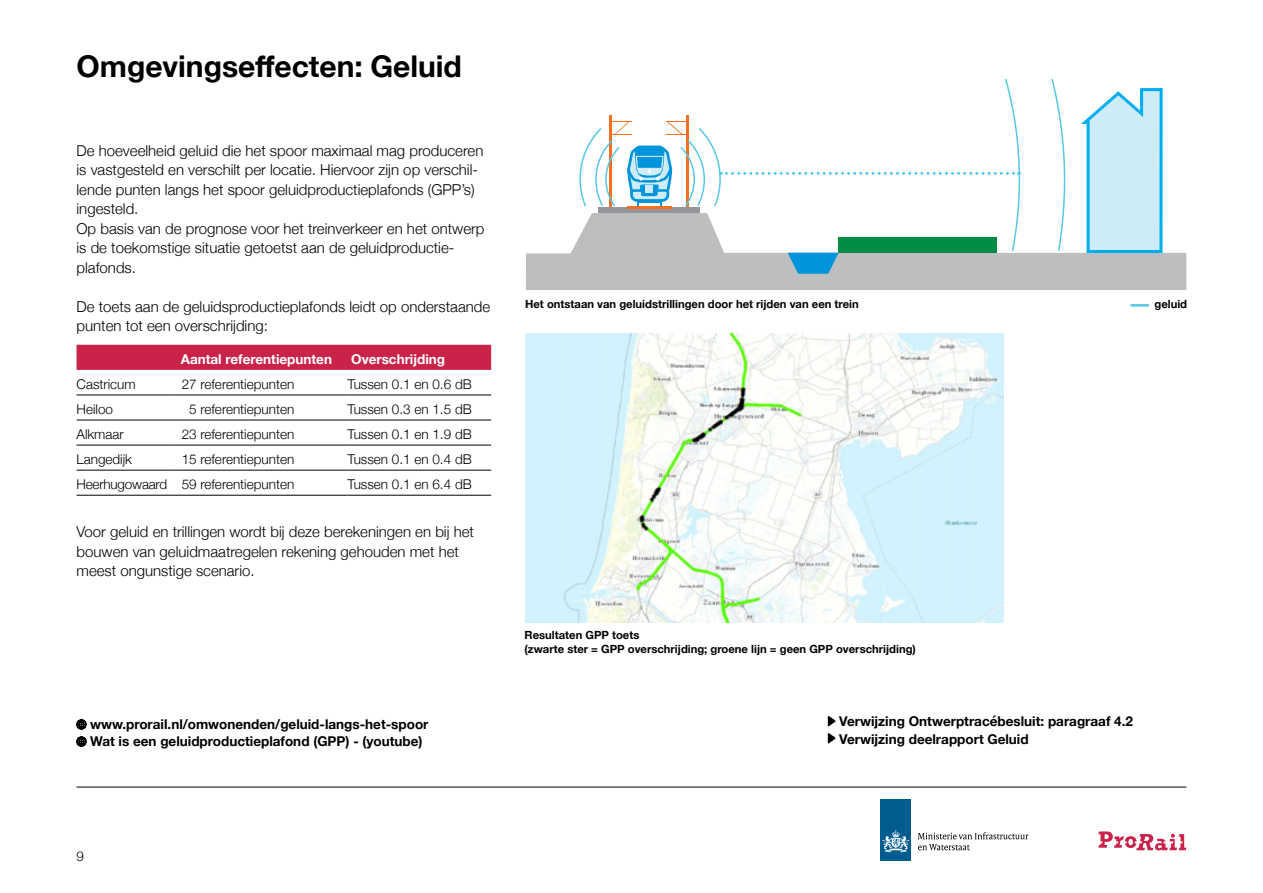
<style>
.page{position:relative;width:1263px;height:893px;background:#fff}
.page>*{position:absolute;margin:0;border:0;box-sizing:border-box;transform-origin:0 0}
.t1{font:700 30px "Helvetica Neue";color:#000}
.t2{font:300 15px/19.5px "Helvetica Neue";color:#000}
.t3{font:300 13.5px "Helvetica Neue";color:#000}
.t4{font:700 13.5px/17.1px "Helvetica Neue";color:#000}
.t5{font:700 13.5px "Helvetica Neue";color:#fff}
.t6{font:700 11.25px/14.2px "Helvetica Neue";color:#000}
</style>
<div class="page">
<svg style="left:828px;top:716px;width:8px;height:11px"></svg>
<svg style="left:828px;top:733px;width:8px;height:11px"></svg>
<div style="left:77px;top:345px;width:414px;height:25px;background:#c9234a"></div>
<hr style="left:77px;top:395px;width:98px;height:1px;background:#000">
<hr style="left:175px;top:395px;width:172px;height:1px;background:#000">
<hr style="left:347px;top:395px;width:144px;height:1px;background:#000">
<hr style="left:77px;top:420px;width:98px;height:1px;background:#000">
<hr style="left:175px;top:420px;width:172px;height:1px;background:#000">
<hr style="left:347px;top:420px;width:144px;height:1px;background:#000">
<hr style="left:77px;top:445px;width:98px;height:1px;background:#000">
<hr style="left:175px;top:445px;width:172px;height:1px;background:#000">
<hr style="left:347px;top:445px;width:144px;height:1px;background:#000">
<hr style="left:77px;top:470px;width:98px;height:1px;background:#000">
<hr style="left:175px;top:470px;width:172px;height:1px;background:#000">
<hr style="left:347px;top:470px;width:144px;height:1px;background:#000">
<hr style="left:77px;top:495px;width:98px;height:1px;background:#000">
<hr style="left:175px;top:495px;width:172px;height:1px;background:#000">
<hr style="left:347px;top:495px;width:144px;height:1px;background:#000">
<svg style="left:76px;top:719px;width:11px;height:10px"></svg>
<svg style="left:76px;top:736px;width:11px;height:11px"></svg>
<svg style="left:526px;top:213px;width:660px;height:77px;fill:#bcbec0"></svg>
<svg style="left:1081px;top:88px;width:81px;height:165px;background:#c1e9f8"></svg>
<svg style="left:1050px;top:79px;width:16px;height:174px"></svg>
<svg style="left:579px;top:79px;width:442px;height:195px"></svg>
<hr style="left:627px;top:206px;width:45px;height:3px;background:#f36f21">
<hr style="left:1131px;top:304px;width:17px;height:3px;background:#59c9e6">
<hr style="left:77px;top:787px;width:1109px;height:1px;background:#000">
<svg style="left:1098px;top:831px;width:88px;height:19px"></svg>
<div style="left:880px;top:799px;width:31px;height:62px;background:#005b8e"></div>
<svg style="left:882px;top:830px;width:27px;height:23px"></svg>
<svg style="left:918px;top:832px;width:110px;height:18px"></svg>
<img style="left:525px;top:333px;width:479px;height:289px">
<h1 class="t1" style="left:77px;top:42px;width:387px">Omgevingseffecten: Geluid</h1>
<p class="t2" style="left:77px;top:140px;width:409px">De hoeveelheid geluid die het spoor maximaal mag produceren is vastgesteld en verschilt per locatie. Hiervoor zijn op verschil&shy;lende punten langs het spoor geluidproductieplafonds (GPP’s) ingesteld.<br>Op basis van de prognose voor het treinverkeer en het ontwerp is de toekomstige situatie getoetst aan de geluidproductie&shy;plafonds.</p>
<p class="t2" style="left:77px;top:295px;width:415px">De toets aan de geluidsproductieplafonds leidt op onderstaande punten tot een overschrijding:</p>
<p class="t6" style="left:525px;top:297px;width:335px">Het ontstaan van geluidstrillingen door het rijden van een trein</p>
<p class="t6" style="left:1154px;top:297px;width:34px">geluid</p>
<p class="t5" style="left:181px;top:348px;width:153px">Aantal referentiepunten</p>
<p class="t5" style="left:351px;top:348px;width:96px">Overschrijding</p>
<p class="t3" style="left:77px;top:373px;width:61px">Castricum</p>
<p class="t3" style="left:182px;top:373px;width:114px">27 referentiepunten</p>
<p class="t3" style="left:347px;top:373px;width:126px">Tussen 0.1 en 0.6 dB</p>
<p class="t3" style="left:77px;top:398px;width:38px">Heiloo</p>
<p class="t3" style="left:189px;top:398px;width:107px">5 referentiepunten</p>
<p class="t3" style="left:347px;top:398px;width:126px">Tussen 0.3 en 1.5 dB</p>
<p class="t3" style="left:77px;top:423px;width:49px">Alkmaar</p>
<p class="t3" style="left:182px;top:423px;width:114px">23 referentiepunten</p>
<p class="t3" style="left:347px;top:423px;width:126px">Tussen 0.1 en 1.9 dB</p>
<p class="t3" style="left:77px;top:448px;width:57px">Langedijk</p>
<p class="t3" style="left:182px;top:448px;width:114px">15 referentiepunten</p>
<p class="t3" style="left:347px;top:448px;width:126px">Tussen 0.1 en 0.4 dB</p>
<p class="t3" style="left:77px;top:473px;width:219px">Heerhugowaard 59 referentiepunten</p>
<p class="t3" style="left:347px;top:473px;width:126px">Tussen 0.1 en 6.4 dB</p>
<p class="t2" style="left:77px;top:521px;width:399px">Voor geluid en trillingen wordt bij deze berekeningen en bij het bouwen van geluidmaatregelen rekening gehouden met het meest ongunstige scenario.</p>
<p class="t4" style="left:90px;top:716px;width:340px">www.prorail.nl/omwonenden/geluid-langs-het-spoor<br>Wat is een geluidproductieplafond (GPP) - (youtube)</p>
<p class="t3" style="left:77px;top:845px;width:9px">9</p>
<p class="t6" style="left:525px;top:628px;width:393px">Resultaten GPP toets<br>(zwarte ster = GPP overschrijding; groene lijn = geen GPP overschrijding)</p>
<p class="t4" style="left:839px;top:713px;width:295px">Verwijzing Ontwerptracébesluit: paragraaf 4.2<br>Verwijzing deelrapport Geluid</p>
</div>
